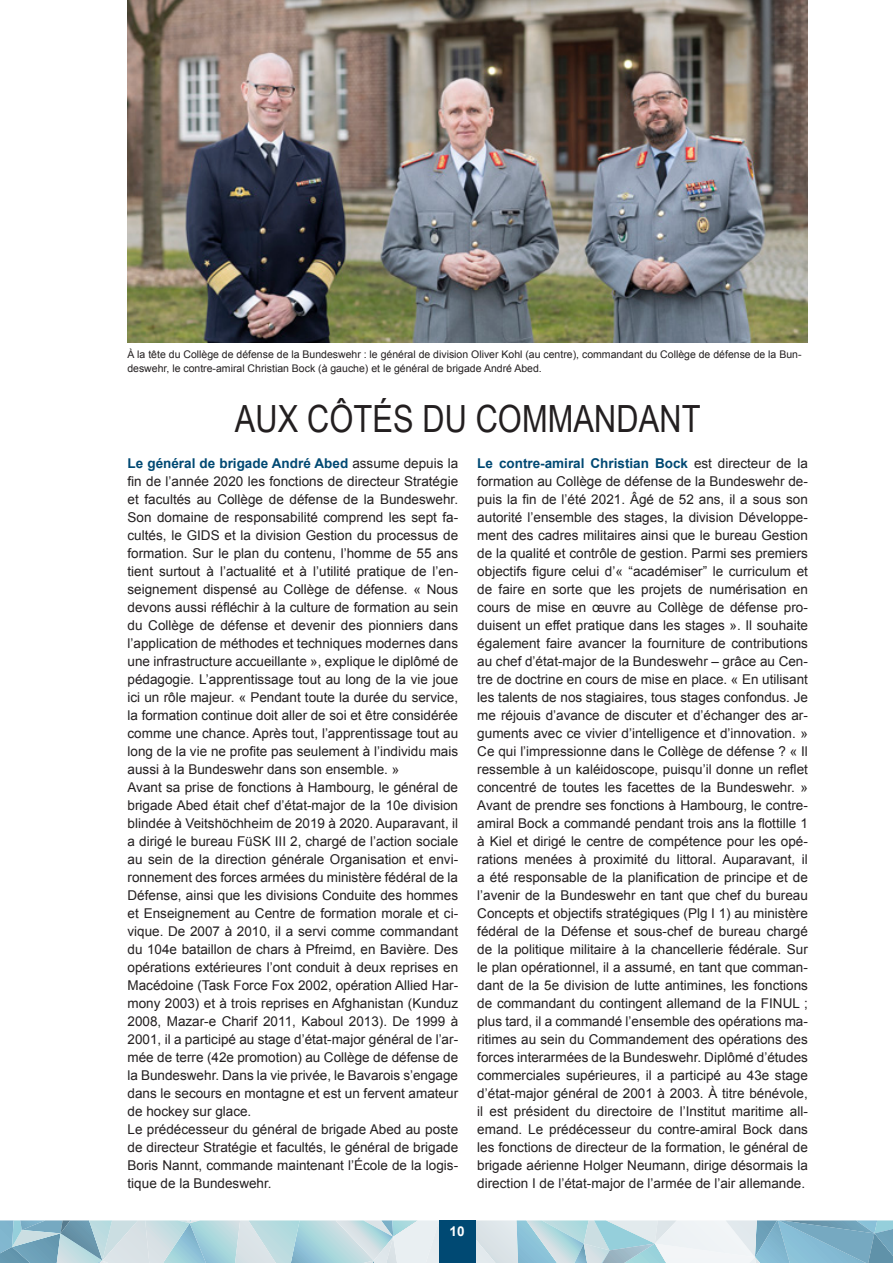
<style>
.page{position:relative;width:893px;height:1263px;background:#fff}
.page>*{position:absolute;margin:0;border:0;box-sizing:border-box;transform-origin:0 0}
.Headline_Innen{font:37.5px "Arial Narrow";letter-spacing:.005em;color:#231f20}
.Copy{font:13.5px/18px "Arial";color:#231f20;text-align:justify}
.t1{font:700 13.5px "Arial";color:#fff}
.Bildunterschrift_lin{font:10.5px/13.5px "Arial";color:#231f20}
.s1{font-weight:700;color:#004973}
</style>
<div class="page">
<svg style="left:0;top:1220px;width:893px;height:43px;background:#b4d2dc"></svg>
<div style="left:439px;top:1220px;width:36px;height:43px;background:#004973"></div>
<img style="left:127px;top:1px;width:681px;height:341px">
<p class="Bildunterschrift_lin" style="left:127px;top:348px;width:676px">À la tête du Collège de défense de la Bundeswehr : le général de division Oliver Kohl (au centre), commandant du Collège de défense de la Bun&shy;deswehr, le contre-amiral Christian Bock (à gauche) et le général de brigade André Abed.</p>
<p class="Headline_Innen" style="left:235px;top:391px;width:467px">AUX CÔTÉS DU COMMANDANT</p>
<p class="Copy" style="left:128px;top:454px;width:332px"><span class="s1">Le général de brigade André Abed</span> assume depuis la fin de l’année 2020 les fonctions de directeur Stratégie et facultés au Collège de défense de la Bundeswehr.<br>Son domaine de responsabilité comprend les sept fa&shy;cultés, le GIDS et la division Gestion du processus de formation. Sur le plan du contenu, l’homme de 55 ans tient surtout à l’actualité et à l’utilité pratique de l’en&shy;seignement dispensé au Collège de défense. « Nous devons aussi réfléchir à la culture de formation au sein du Collège de défense et devenir des pionniers dans l’application de méthodes et techniques modernes dans une infrastructure accueillante », explique le diplômé de pédagogie. L’apprentissage tout au long de la vie joue ici un rôle majeur. « Pendant toute la durée du service, la formation continue doit aller de soi et être considérée comme une chance. Après tout, l’apprentissage tout au long de la vie ne profite pas seulement à l’individu mais aussi à la Bundeswehr dans son ensemble. »</p>
<p class="Copy" style="left:128px;top:778px;width:332px">Avant sa prise de fonctions à Hambourg, le général de brigade Abed était chef d’état-major de la 10e division blindée à Veitshöchheim de 2019 à 2020. Auparavant, il a dirigé le bureau FüSK III 2, chargé de l’action sociale au sein de la direction générale Organisation et envi&shy;ronnement des forces armées du ministère fédéral de la Défense, ainsi que les divisions Conduite des hommes et Enseignement au Centre de formation morale et ci&shy;vique. De 2007 à 2010, il a servi comme commandant du 104e bataillon de chars à Pfreimd, en Bavière. Des opérations extérieures l’ont conduit à deux reprises en Macédoine (Task Force Fox 2002, opération Allied Har&shy;mony 2003) et à trois reprises en Afghanistan (Kunduz 2008, Mazar-e Charif 2011, Kaboul 2013). De 1999 à 2001, il a participé au stage d’état-major général de l’ar&shy;mée de terre (42e promotion) au Collège de défense de la Bundeswehr. Dans la vie privée, le Bavarois s’engage dans le secours en montagne et est un fervent amateur de hockey sur glace.</p>
<p class="Copy" style="left:128px;top:1120px;width:332px">Le prédécesseur du général de brigade Abed au poste de directeur Stratégie et facultés, le général de brigade Boris Nannt, commande maintenant l’École de la logis&shy;tique de la Bundeswehr.</p>
<p class="Copy" style="left:477px;top:454px;width:332px"><span class="s1">Le contre-amiral Christian Bock</span> est directeur de la formation au Collège de défense de la Bundeswehr de&shy;puis la fin de l’été 2021. Âgé de 52 ans, il a sous son autorité l’ensemble des stages, la division Développe&shy;ment des cadres militaires ainsi que le bureau Gestion de la qualité et contrôle de gestion. Parmi ses premiers objectifs figure celui d’« “académiser” le curriculum et de faire en sorte que les projets de numérisation en cours de mise en œuvre au Collège de défense pro&shy;duisent un effet pratique dans les stages ». Il souhaite également faire avancer la fourniture de contributions au chef d’état-major de la Bundeswehr – grâce au Cen&shy;tre de doctrine en cours de mise en place. « En utilisant les talents de nos stagiaires, tous stages confondus. Je me réjouis d’avance de discuter et d’échanger des ar&shy;guments avec ce vivier d’intelligence et d’innovation. » Ce qui l’impressionne dans le Collège de défense ? « Il ressemble à un kaléidoscope, puisqu’il donne un reflet concentré de toutes les facettes de la Bundeswehr. » Avant de prendre ses fonctions à Hambourg, le contre&shy;amiral Bock a commandé pendant trois ans la flottille 1 à Kiel et dirigé le centre de compétence pour les opé&shy;rations menées à proximité du littoral. Auparavant, il a été responsable de la planification de principe et de l’avenir de la Bundeswehr en tant que chef du bureau Concepts et objectifs stratégiques (Plg I 1) au ministère fédéral de la Défense et sous-chef de bureau chargé de la politique militaire à la chancellerie fédérale. Sur le plan opérationnel, il a assumé, en tant que comman&shy;dant de la 5e division de lutte antimines, les fonctions de commandant du contingent allemand de la FINUL ; plus tard, il a commandé l’ensemble des opérations ma&shy;ritimes au sein du Commandement des opérations des forces interarmées de la Bundeswehr. Diplômé d’études commerciales supérieures, il a participé au 43e stage d’état-major général de 2001 à 2003. À titre bénévole, il est président du directoire de l’Institut maritime all&shy;emand. Le prédécesseur du contre-amiral Bock dans les fonctions de directeur de la formation, le général de brigade aérienne Holger Neumann, dirige désormais la direction I de l’état-major de l’armée de l’air allemande.</p>
<p class="t1" style="left:450px;top:1222px;width:17px">10</p>
</div>
